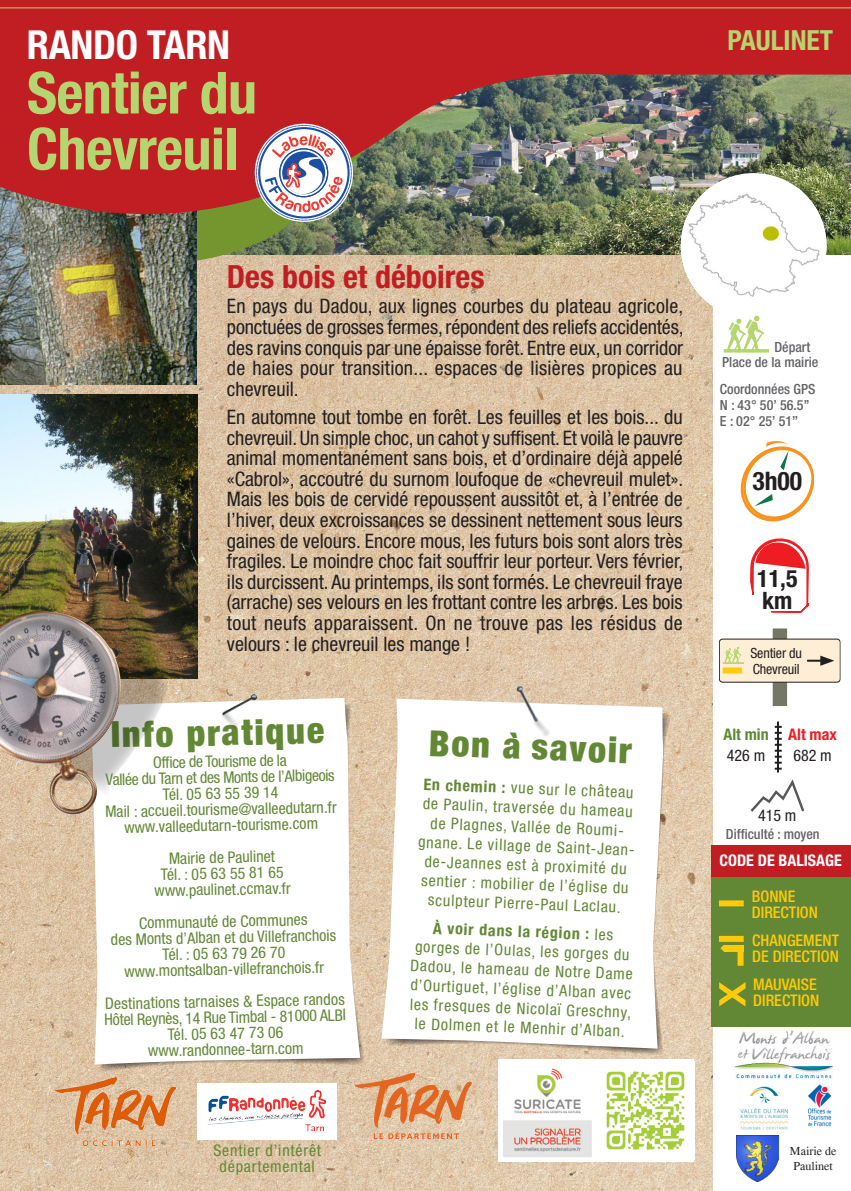
<style>
.page{position:relative;width:851px;height:1191px;background:#fff}
.page>*{position:absolute;margin:0;border:0;box-sizing:border-box;transform-origin:0 0}
.t1{font:700 condensed 58px "Helvetica Neue LT Std";letter-spacing:-.01em;color:#b4d56f}
.t2{font:700 condensed 40px "Helvetica Neue LT Std";letter-spacing:-.01em;color:#fff}
.t3{font:900 condensed 36px "Helvetica Neue LT Std";color:#628835}
.t4{font:700 condensed 32px "Helvetica Neue LT Std";color:#c11e24}
.t5{font:700 condensed 27.6px "Helvetica Neue LT Std";color:#b4d56f}
.t6{font:700 condensed 25.6px "Helvetica Neue LT Std";color:#231f20}
.t7{font:700 condensed 24px "Helvetica Neue LT Std";color:#231f20}
.t8{font:condensed 20px/20.6px "Helvetica Neue LT Std";letter-spacing:.015em;color:#231f20;text-align:justify}
.t9{font:condensed 16px/19.2px "Helvetica Neue LT Std";letter-spacing:.05em;color:#628835;text-align:center}
.t10{font:500 condensed 16px "Helvetica Neue LT Std";color:#feca0a}
.t11{font:700 condensed 16px "Helvetica Neue LT Std";color:#fff}
.t12{font:condensed 16px "Helvetica Neue LT Std";color:#231f20}
.t13{font:700 condensed 16px "Helvetica Neue LT Std";color:#628835}
.t14{font:700 condensed 16px "Helvetica Neue LT Std";color:#ee1d23}
.t15{font:500 condensed 14px "Helvetica Neue LT Std";color:#636366}
.t16{font:condensed 14px "Helvetica Neue LT Std";letter-spacing:-.01em;color:#231f20}
.t17{font:12px "Times";color:#231f20}
.s1{font-weight:700}
</style>
<div class="page">
<img style="left:0;top:293px;width:711px;height:898px">
<img style="left:0;top:293px;width:196px;height:91px">
<img style="left:0;top:0;width:850px;height:293px">
<svg style="left:93px;top:703px;width:274px;height:369px"></svg>
<svg style="left:88px;top:697px;width:272px;height:367px"></svg>
<img style="left:204px;top:670px;width:74px;height:71px">
<svg style="left:386px;top:701px;width:292px;height:357px;fill:#e1caad"></svg>
<svg style="left:381px;top:695px;width:291px;height:355px"></svg>
<img style="left:499px;top:678px;width:73px;height:73px">
<img style="left:0;top:394px;width:197px;height:284px">
<svg style="left:0;top:603px;width:182px;height:197px"></svg>
<img style="left:0;top:610px;width:121px;height:205px">
<hr style="left:776px;top:721px;width:2px;height:51px;background:#231f20">
<svg style="left:774px;top:726px;width:7px;height:43px"></svg>
<div style="left:711px;top:845px;width:139px;height:31px;background:#c11e24"></div>
<hr style="left:0;top:7px;width:850px;height:1px;background:#b4d56f">
<svg style="left:740px;top:441px;width:74px;height:80px"></svg>
<svg style="left:750px;top:538px;width:58px;height:75px"></svg>
<div style="left:772px;top:628px;width:15px;height:78px;background:#747666"></div>
<div style="left:719px;top:639px;width:121px;height:43px;background:#feeed5;border-radius:3px"></div>
<div style="left:718px;top:639px;width:122px;height:43px;border:1px solid #231f20;border-radius:3px"></div>
<svg style="left:807px;top:655px;width:27px;height:11px"></svg>
<svg style="left:722px;top:647px;width:21px;height:17px"></svg>
<div style="left:722px;top:667px;width:20px;height:6px;background:#feca0a"></div>
<svg style="left:750px;top:779px;width:55px;height:33px"></svg>
<div style="left:680px;top:173px;width:146px;height:146px;background:#fff;border-radius:50%"></div>
<img style="left:680px;top:188px;width:146px;height:117px">
<img style="left:734px;top:1031px;width:99px;height:48px">
<img style="left:808px;top:1084px;width:24px;height:43px">
<img style="left:596px;top:1061px;width:98px;height:98px">
<img style="left:503px;top:1064px;width:88px;height:92px">
<img style="left:736px;top:1135px;width:42px;height:46px">
<svg style="left:723px;top:316px;width:45px;height:36px"></svg>
<svg style="left:252px;top:122px;width:108px;height:102px"></svg>
<img style="left:739px;top:1086px;width:49px;height:44px">
<div style="left:711px;top:877px;width:139px;height:150px;background:#628835"></div>
<div style="left:718px;top:900px;width:25px;height:6px;background:#feca0a"></div>
<div style="left:718px;top:936px;width:25px;height:6px;background:#feca0a"></div>
<svg style="left:718px;top:939px;width:28px;height:67px"></svg>
<svg style="left:354px;top:1072px;width:118px;height:67px"></svg>
<div style="left:198px;top:1083px;width:139px;height:56px;background:#fff"></div>
<img style="left:208px;top:1090px;width:118px;height:42px">
<img style="left:54px;top:1077px;width:121px;height:68px">
<p class="t2" style="left:27px;top:21px;width:205px">RANDO TARN</p>
<p class="t5" style="left:727px;top:24px;width:107px">PAULINET</p>
<p class="t1" style="left:27px;top:58px;width:231px">Sentier du</p>
<p class="t1" style="left:27px;top:114px;width:213px">Chevreuil</p>
<p class="t4" style="left:227px;top:257px;width:259px">Des bois et déboires</p>
<p class="t8" style="left:227px;top:296px;width:458px">En pays du Dadou, aux lignes courbes du plateau agricole, ponctuées de grosses fermes, répondent des reliefs accidentés, des ravins conquis par une épaisse forêt. Entre eux, un corridor de haies pour transition... espaces de lisières propices au chevreuil.</p>
<p class="t8" style="left:227px;top:406px;width:458px">En automne tout tombe en forêt. Les feuilles et les bois... du chevreuil. Un simple choc, un cahot y suffisent. Et voilà le pauvre animal momentanément sans bois, et d’ordinaire déjà appelé «Cabrol», accoutré du surnom loufoque de «chevreuil mulet».<br>Mais les bois de cervidé repoussent aussitôt et, à l’entrée de l’hiver, deux excroissances se dessinent nettement sous leurs gaines de velours. Encore mous, les futurs bois sont alors très fragiles. Le moindre choc fait souffrir leur porteur. Vers février, ils durcissent. Au printemps, ils sont formés. Le chevreuil fraye (arrache) ses velours en les frottant contre les arbres. Les bois tout neufs apparaissent. On ne trouve pas les résidus de velours : le chevreuil les mange !</p>
<p class="t15" style="left:774px;top:338px;width:37px">Départ</p>
<p class="t15" style="left:722px;top:354px;width:98px">Place de la mairie</p>
<p class="t15" style="left:719px;top:381px;width:97px">Coordonnées GPS</p>
<p class="t15" style="left:719px;top:397px;width:91px">N : 43° 50’ 56.5’’</p>
<p class="t15" style="left:719px;top:413px;width:80px">E : 02° 25’ 51’’</p>
<p class="t6" style="left:752px;top:465px;width:51px">3h00</p>
<p class="t7" style="left:757px;top:564px;width:42px">11,5</p>
<p class="t7" style="left:762px;top:586px;width:32px">km</p>
<p class="t16" style="left:750px;top:645px;width:53px">Sentier du</p>
<p class="t16" style="left:752px;top:661px;width:49px">Chevreuil</p>
<p class="t3" style="left:110px;top:712px;width:215px;rotate:-1deg">Info pratique</p>
<p class="t9" style="left:153px;top:752px;width:135px;rotate:-1deg">Offi ce de Tourisme de la</p>
<p class="t9" style="left:106px;top:769px;width:230px;rotate:-1deg">Vallée du Tarn et des Monts de l’Albigeois</p>
<p class="t9" style="left:162px;top:784px;width:117px;rotate:-1deg">Tél. 05 63 55 39 14</p>
<p class="t9" style="left:105px;top:801px;width:233px;rotate:-1deg">Mail : accueil.tourisme@valleedutarn.fr</p>
<p class="t9" style="left:124px;top:817px;width:195px;rotate:-1deg">www.valleedutarn-tourisme.com</p>
<p class="t9" style="left:169px;top:848px;width:108px;rotate:-1deg">Mairie de Paulinet</p>
<p class="t9" style="left:160px;top:864px;width:124px;rotate:-1deg">Tél. : 05 63 55 81 65</p>
<p class="t9" style="left:154px;top:880px;width:138px;rotate:-1deg">www.paulinet.ccmav.fr</p>
<p class="t9" style="left:139px;top:913px;width:170px;rotate:-1deg">Communauté de Communes</p>
<p class="t9" style="left:111px;top:929px;width:227px;rotate:-1deg">des Monts d’Alban et du Villefranchois</p>
<p class="t9" style="left:162px;top:944px;width:124px;rotate:-1deg">Tél. : 05 63 79 26 70</p>
<p class="t9" style="left:124px;top:961px;width:201px;rotate:-1deg">www.montsalban-villefranchois.fr</p>
<p class="t9" style="left:105px;top:993px;width:241px;rotate:-1deg">Destinations tarnaises &amp; Espace randos</p>
<p class="t9" style="left:104px;top:1009px;width:243px;rotate:-1deg">Hôtel Reynès, 14 Rue Timbal - 81000 ALBI</p>
<p class="t9" style="left:167px;top:1024px;width:117px;rotate:-1deg">Tél. 05 63 47 73 06</p>
<p class="t9" style="left:148px;top:1040px;width:157px;rotate:-1deg">www.randonnee-tarn.com</p>
<p class="t9" style="left:213px;top:1142px;width:109px;line-height:16px">Sentier d’intérêt départemental</p>
<p class="t3" style="left:430px;top:721px;width:204px;rotate:2deg">Bon a` savoir</p>
<p class="t13" style="left:723px;top:725px;width:47px">Alt min</p>
<p class="t12" style="left:726px;top:746px;width:40px">426 m</p>
<p class="t14" style="left:788px;top:724px;width:50px">Alt max</p>
<p class="t12" style="left:793px;top:746px;width:40px">682 m</p>
<p class="t9" style="left:420px;top:775px;width:220px;rotate:2deg"><span class="s1">En chemin :</span> vue sur le château de Paulin, traversée du hameau de Plagnes, Vallée de Roumi&shy;gnane. Le village de Saint-Jean&shy;de-Jeannes est à proximité du sentier : mobilier de l’église du sculpteur Pierre-Paul Laclau.</p>
<p class="t9" style="left:412px;top:917px;width:224px;rotate:2deg"><span class="s1">À voir dans la région :</span> les gorges de l’Oulas, les gorges du<br>Dadou, le hameau de Notre Dame d’Ourtiguet, l’église d’Alban avec les fresques de Nicolaï Greschny, le Dolmen et le Menhir d’Alban.</p>
<p class="t12" style="left:758px;top:806px;width:40px">415 m</p>
<p class="t15" style="left:725px;top:825px;width:95px">Difficulté : moyen</p>
<p class="t11" style="left:719px;top:850px;width:124px">CODE DE BALISAGE</p>
<p class="t10" style="left:751px;top:884px;width:45px">BONNE</p>
<p class="t10" style="left:751px;top:900px;width:68px">DIRECTION</p>
<p class="t10" style="left:752px;top:927px;width:88px">CHANGEMENT</p>
<p class="t10" style="left:752px;top:943px;width:88px">DE DIRECTION</p>
<p class="t10" style="left:753px;top:972px;width:65px">MAUVAISE</p>
<p class="t10" style="left:753px;top:988px;width:68px">DIRECTION</p>
<p class="t10" style="left:751px;top:887px;width:45px">BONNE</p>
<p class="t10" style="left:751px;top:903px;width:68px">DIRECTION</p>
<p class="t10" style="left:752px;top:930px;width:88px">CHANGEMENT</p>
<p class="t10" style="left:752px;top:946px;width:88px">DE DIRECTION</p>
<p class="t10" style="left:753px;top:975px;width:65px">MAUVAISE</p>
<p class="t10" style="left:753px;top:991px;width:68px">DIRECTION</p>
<p class="t17" style="left:789px;top:1144px;width:48px">Mairie de</p>
<p class="t17" style="left:793px;top:1158px;width:41px">Paulinet</p>
</div>
